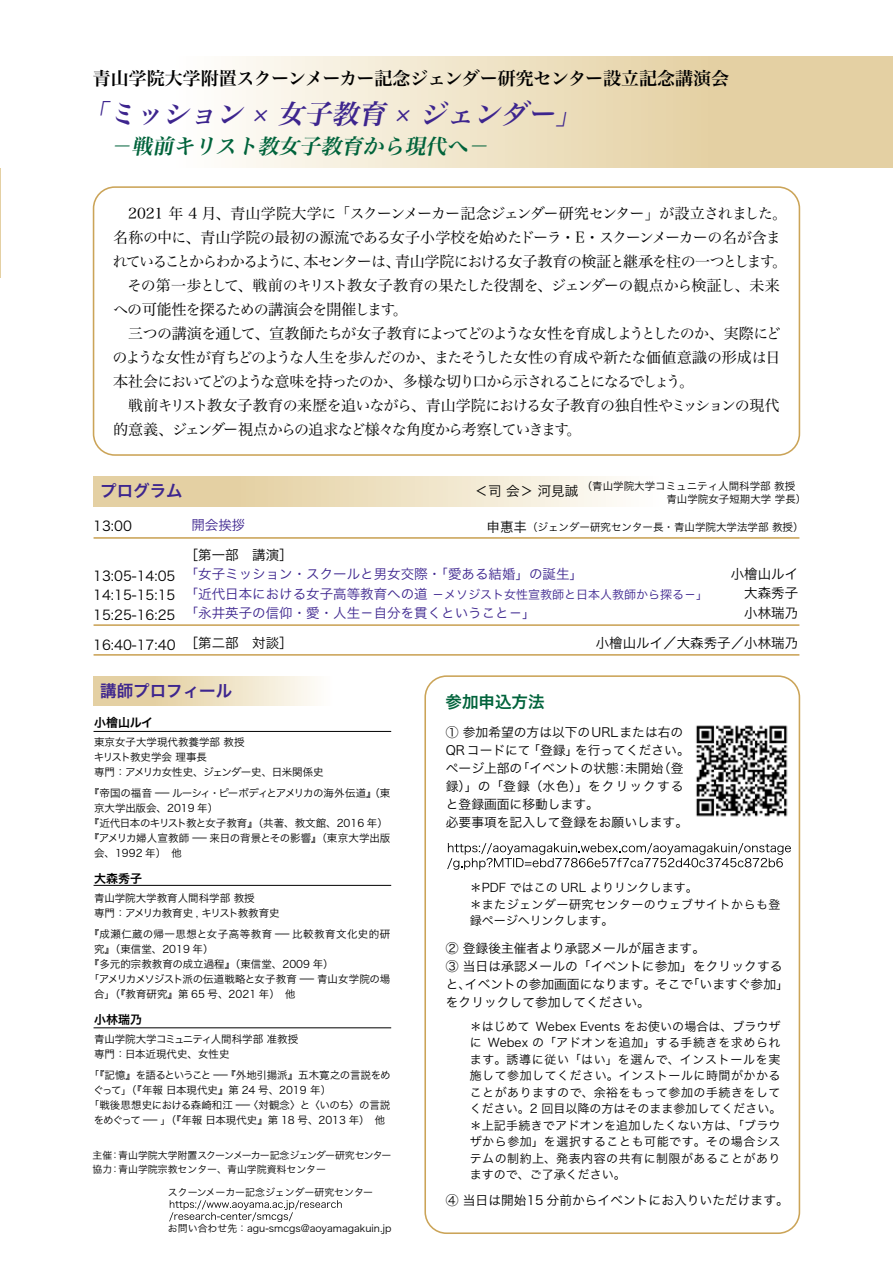
<style>
.page{position:relative;width:893px;height:1263px;background:#fff}
.page>*{position:absolute;margin:0;border:0;box-sizing:border-box;transform-origin:0 0}
.t1{font:italic 27px "Hira Min Pro N W6";color:#3d258e}
.t2{font:italic 21px "Hira Min Pro N W6";color:#00633b}
.t3{font:18px "Hira Min Pro N W6";color:#000}
.t4{font:16.5px "Hira Kaku Pro W6";color:#3d258e}
.t5{font:16.5px "Hira Kaku Pro W6";color:#00633b}
.t6{font:15px/24px "Hira Min Pro N W3";letter-spacing:-.055em;color:#000}
.t7{font:13.5px/19.5px "Hira Kaku Pro W3";color:#000;text-align:justify}
.t8{font:13.5px "Hira Kaku Pro W3";color:#3d258e}
.t9{font:12.75px/18px "Hira Kaku Pro W3";color:#000}
.t10{font:12px/16.5px "Hira Kaku Pro W3";letter-spacing:.04em;color:#000;text-align:justify}
.t11{font:12px/16.5px "Hira Kaku Pro W3";color:#000}
.t12{font:12px "Hira Kaku Pro W3";color:#3d258e}
.t13{font:12px "Hira Kaku Pro W6";color:#000}
.t14{font:10.5px/15px "Hira Kaku Pro W3";color:#000}
.t15{font:10.5px "Hira Kaku Pro W3";letter-spacing:-.05em;color:#000}
.t16{font:10.5px "Hira Kaku Pro W3";letter-spacing:-.035em;color:#000}
.t17{font:10.5px "Hira Kaku Pro W3";letter-spacing:-.02em;color:#000}
.t18{font:10.5px "Hira Kaku Pro W3";letter-spacing:.045em;color:#000}
.t19{font:9.9px/13.5px "Hira Kaku Pro W3";color:#000}
.s1{font-size:13.5px}
</style>
<div class="page">
<hr style="left:0;top:122px;width:1px;height:156px;background:#e4d0a3">
<svg style="left:169px;top:1200px;width:173px;height:22px"></svg>
<hr style="left:94px;top:731px;width:297px;height:1px;background:#000">
<hr style="left:94px;top:885px;width:297px;height:1px;background:#000">
<hr style="left:94px;top:1027px;width:297px;height:1px;background:#000">
<div style="left:0;top:57px;width:893px;height:110px;background:linear-gradient(to right,#fff,#e0c893)"></div>
<div style="left:94px;top:476px;width:705px;height:30px;background:linear-gradient(to right,#e0c893,#fff)"></div>
<div style="left:94px;top:676px;width:297px;height:30px;background:linear-gradient(to right,#e0c893,#fff)"></div>
<hr style="left:94px;top:537px;width:705px;height:2px;background:#cba458">
<hr style="left:94px;top:624px;width:705px;height:2px;background:#cba458">
<hr style="left:94px;top:654px;width:705px;height:2px;background:#cba458">
<div style="left:93px;top:186px;width:707px;height:270px;border:2px solid #cba458;border-radius:21px"></div>
<div style="left:424px;top:675px;width:376px;height:559px;border:2px solid #cba458;border-radius:21px"></div>
<svg style="left:447px;top:843px;width:344px;height:27px"></svg>
<img style="left:696px;top:725px;width:92px;height:92px">
<p class="t3" style="left:93px;top:62px;width:638px">青山学院大学附置スクーンメーカー記念ジェンダー研究センター設立記念講演会</p>
<h1 class="t1" style="left:81px;top:90px;width:510px">「ミッション × 女子教育 × ジェンダー」</h1>
<h2 class="t2" style="left:89px;top:128px;width:406px">　－戦前キリスト教女子教育から現代へ－</h2>
<p class="t6" style="left:113px;top:200px;width:676px">　2021 年 4 月、青山学院大学に「スクーンメーカー記念ジェンダー研究センター」が設立されました。名称の中に、青山学院の最初の源流である女子小学校を始めたドーラ・E・スクーンメーカーの名が含まれていることからわかるように、本センターは、青山学院における女子教育の検証と継承を柱の一つとします。　その第一歩として、戦前のキリスト教女子教育の果たした役割を、ジェンダーの観点から検証し、未来への可能性を探るための講演会を開催します。<br>　三つの講演を通して、宣教師たちが女子教育によってどのような女性を育成しようとしたのか、実際にどのような女性が育ちどのような人生を歩んだのか、またそうした女性の育成や新たな価値意識の形成は日本社会においてどのような意味を持ったのか、多様な切り口から示されることになるでしょう。<br>　戦前キリスト教女子教育の来歴を追いながら、青山学院における女子教育の独自性やミッションの現代的意義、ジェンダー視点からの追求など様々な角度から考察していきます。</p>
<p class="t4" style="left:100px;top:476px;width:84px">プログラム</p>
<p class="t7" style="left:93px;top:515px;width:40px">13:00</p>
<p class="t7" style="left:93px;top:565px;width:84px">13:05-14:05<br>14:15-15:15<br>15:25-16:25</p>
<p class="t7" style="left:93px;top:634px;width:84px">16:40-17:40</p>
<p class="t7" style="left:475px;top:480px;width:105px">＜司 会＞ 河見誠</p>
<p class="t14" style="left:666px;top:478px;width:141px;line-height:13.5px;text-indent:-85px">（青山学院大学コミュニティ人間科学部 教授青山学院女子短期大学 学長）</p>
<p class="t8" style="left:191px;top:513px;width:55px">開会挨拶</p>
<p class="t7" style="left:185px;top:544px;width:109px">［第一部　講演］</p>
<p class="t8" style="left:185px;top:562px;width:400px">「女子ミッション・スクールと男女交際・「愛ある結婚」の誕生」</p>
<p class="t12" style="left:185px;top:583px;width:525px"><span class="s1">「近代日本における女子高等教育への道</span> －メソジスト女性宣教師と日本人教師から探る－」</p>
<p class="t8" style="left:185px;top:601px;width:353px">「永井英子の信仰・愛・人生－自分を貫くということ－」</p>
<p class="t7" style="left:185px;top:632px;width:110px">［第二部　対談］</p>
<p class="t14" style="left:486px;top:519px;width:318px"><span class="s1">申惠丰</span>（ジェンダー研究センター長・青山学院大学法学部 教授）</p>
<p class="t7" style="left:744px;top:563px;width:55px;text-indent:-14px">小檜山ルイ大森秀子小林瑞乃</p>
<p class="t7" style="left:596px;top:632px;width:204px">小檜山ルイ／大森秀子／小林瑞乃</p>
<p class="t4" style="left:100px;top:676px;width:133px">講師プロフィール</p>
<p class="t13" style="left:94px;top:711px;width:61px">小檜山ルイ</p>
<p class="t14" style="left:94px;top:734px;width:232px">東京女子大学現代教養学部 教授<br>キリスト教史学会 理事長<br>専門：アメリカ女性史、ジェンダー史、日米関係史</p>
<p class="t15" style="left:89px;top:784px;width:303px">『帝国の福音－ルーシィ・ピーボディとアメリカの海外伝道』（東</p>
<p class="t14" style="left:94px;top:800px;width:126px">京大学出版会、2019 年）</p>
<p class="t14" style="left:89px;top:815px;width:301px">『近代日本のキリスト教と女子教育』（共著、教文館、2016 年）</p>
<p class="t14" style="left:89px;top:830px;width:303px">『アメリカ婦人宣教師－来日の背景とその影響』（東京大学出版</p>
<p class="t14" style="left:94px;top:845px;width:89px">会、1992 年）　他</p>
<p class="t13" style="left:94px;top:867px;width:49px">大森秀子</p>
<p class="t14" style="left:94px;top:890px;width:187px">青山学院大学教育人間科学部 教授<br>専門：アメリカ教育史 , キリスト教教育史</p>
<p class="t18" style="left:89px;top:925px;width:303px">『成瀬仁蔵の帰一思想と女子高等教育－比較教育文化史的研</p>
<p class="t14" style="left:94px;top:941px;width:121px">究』（東信堂、2019 年）</p>
<p class="t14" style="left:89px;top:956px;width:246px">『多元的宗教教育の成立過程』（東信堂、2009 年）</p>
<p class="t17" style="left:89px;top:970px;width:303px">「アメリカメソジスト派の伝道戦略と女子教育－青山女学院の場</p>
<p class="t14" style="left:94px;top:986px;width:203px">合」（『教育研究』第 65 号、2021 年）　他</p>
<p class="t13" style="left:94px;top:1008px;width:49px">小林瑞乃</p>
<p class="t14" style="left:94px;top:1031px;width:206px">青山学院大学コミュニティ人間科学部 准教授専門：日本近現代史、女性史</p>
<p class="t16" style="left:89px;top:1066px;width:303px">「『記憶』を語るということ－『外地引揚派』五木寛之の言説をめ</p>
<p class="t14" style="left:93px;top:1082px;width:240px">ぐって」（『年報 日本現代史』第 24 号、2019 年）</p>
<p class="t14" style="left:89px;top:1097px;width:303px">「戦後思想史における森崎和江－〈対観念〉と〈いのち〉の言説</p>
<p class="t14" style="left:94px;top:1112px;width:293px">をめぐって－」（『年報 日本現代史』第 18 号、2013 年）　他</p>
<p class="t19" style="left:92px;top:1148px;width:300px">主催：青山学院大学附置スクーンメーカー記念ジェンダー研究センター協力：青山学院宗教センター、青山学院資料センター</p>
<p class="t19" style="left:168px;top:1185px;width:206px">スクーンメーカー記念ジェンダー研究センター</p>
<p class="t19" style="left:168px;top:1221px;width:225px">お問い合わせ先：agu-smcgs@aoyamagakuin.jp</p>
<p class="t5" style="left:446px;top:686px;width:100px">参加申込方法</p>
<p class="t9" style="left:446px;top:722px;width:245px">① 参加希望の方は以下のURLまたは右の<br>QR コードにて「登録」を行ってください。ページ上部の「イベントの状態：未開始（登録）」の「登録（水色）」をクリックすると登録画面に移動します。<br>必要事項を記入して登録をお願いします。</p>
<p class="t11" style="left:470px;top:879px;width:312px">＊PDF ではこの URL よりリンクします。<br>＊またジェンダー研究センターのウェブサイトからも登録ページへリンクします。</p>
<p class="t9" style="left:446px;top:938px;width:345px">② 登録後主催者より承認メールが届きます。<br>③ 当日は承認メールの「イベントに参加」をクリックすると、イベントの参加画面になります。そこで「いますぐ参加」をクリックして参加してください。</p>
<p class="t10" style="left:470px;top:1017px;width:313px">＊はじめて Webex Events をお使いの場合は、ブラウザに Webex の「アドオンを追加」する手続きを求められます。誘導に従い「はい」を選んで、インストールを実施して参加してください。インストールに時間がかかることがありますので、余裕をもって参加の手続きをしてください。2 回目以降の方はそのまま参加してください。＊上記手続きでアドオンを追加したくない方は、「ブラウザから参加」を選択することも可能です。その場合システムの制約上、発表内容の共有に制限があることがありますので、ご了承ください。</p>
<p class="t9" style="left:446px;top:1190px;width:345px">④ 当日は開始15 分前からイベントにお入りいただけます。</p>
</div>
